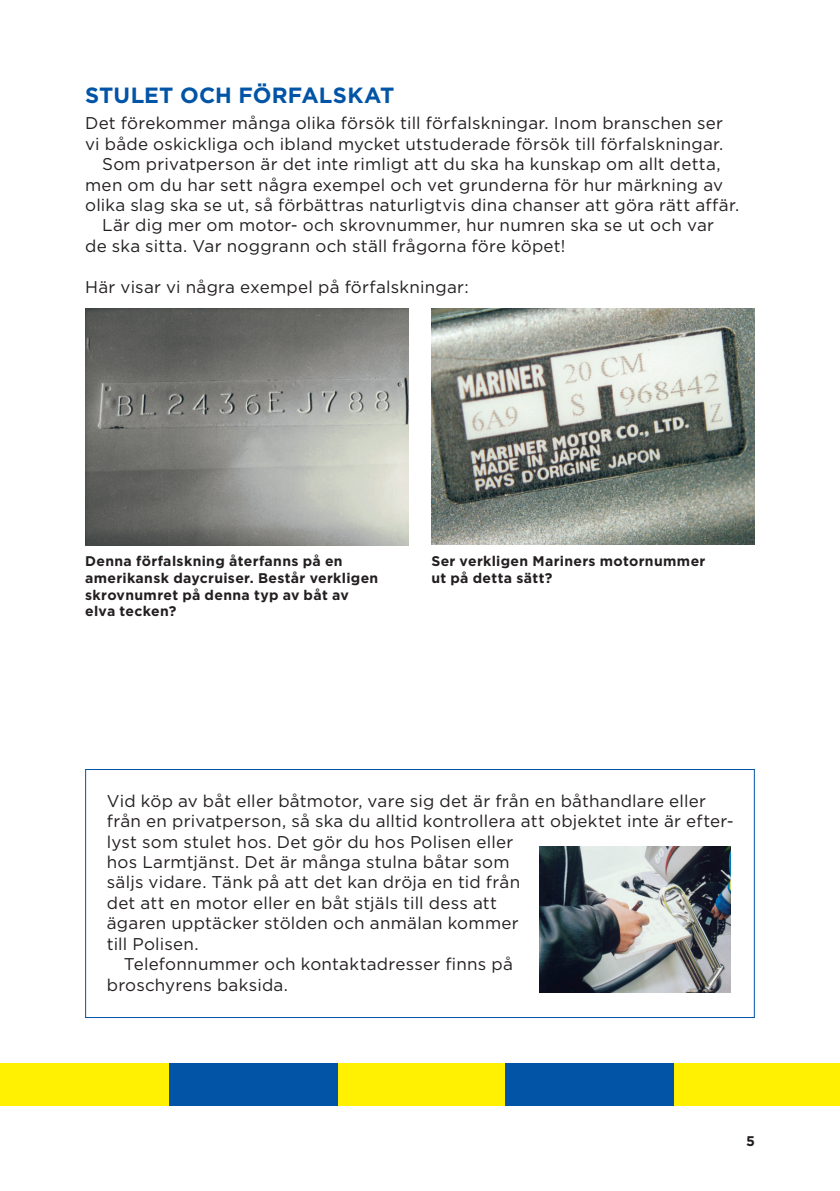
<style>
.page{position:relative;width:840px;height:1191px;background:#fff}
.page>*{position:absolute;margin:0;border:0;box-sizing:border-box;transform-origin:0 0}
.t1{font:700 22px "Gotham";letter-spacing:.005em;color:#0154a6}
.t2{font:17px/20.4px "Gotham";letter-spacing:.015em;color:#231f20}
.t3{font:700 14px/16.8px "Gotham";letter-spacing:.025em;color:#231f20}
</style>
<div class="page">
<div style="left:85px;top:769px;width:669px;height:249px;border:1px solid #0154a6"></div>
<img style="left:431px;top:308px;width:323px;height:237px">
<img style="left:85px;top:308px;width:323px;height:237px">
<img style="left:539px;top:846px;width:191px;height:146px">
<div style="left:337px;top:1063px;width:169px;height:42px;background:#fff101"></div>
<div style="left:673px;top:1063px;width:166px;height:42px;background:#fff101"></div>
<div style="left:505px;top:1063px;width:168px;height:43px;background:#0154a6"></div>
<div style="left:169px;top:1063px;width:168px;height:42px;background:#0154a6"></div>
<div style="left:0;top:1063px;width:169px;height:42px;background:#fff101"></div>
<p class="t1" style="left:85px;top:83px;width:310px">STULET OCH FÖRFALSKAT</p>
<p class="t2" style="left:85px;top:113px;width:639px">Det förekommer många olika försök till förfalskningar. Inom branschen ser vi både oskickliga och ibland mycket utstuderade försök till förfalskningar.</p>
<p class="t2" style="left:85px;top:154px;width:655px;text-indent:17px">Som privatperson är det inte rimligt att du ska ha kunskap om allt detta, men om du har sett några exempel och vet grunderna för hur märkning av olika slag ska se ut, så förbättras naturligtvis dina chanser att göra rätt affär.</p>
<p class="t2" style="left:85px;top:215px;width:630px;text-indent:17px">Lär dig mer om motor- och skrovnummer, hur numren ska se ut och var de ska sitta. Var noggrann och ställ frågorna före köpet!</p>
<p class="t2" style="left:85px;top:276px;width:385px">Här visar vi några exempel på förfalskningar:</p>
<p class="t3" style="left:85px;top:552px;width:294px">Denna förfalskning återfanns på en amerikansk daycruiser. Består verkligen skrovnumret på denna typ av båt av elva tecken?</p>
<p class="t3" style="left:431px;top:552px;width:275px">Ser verkligen Mariners motornummer ut på detta sätt?</p>
<p class="t2" style="left:107px;top:790px;width:628px">Vid köp av båt eller båtmotor, vare sig det är från en båthandlare eller från en privatperson, så ska du alltid kontrollera att objektet inte är efter&shy;lyst som stulet hos. Det gör du hos Polisen eller<br>hos Larmtjänst. Det är många stulna båtar som<br>säljs vidare. Tänk på att det kan dröja en tid från<br>det att en motor eller en båt stjäls till dess att<br>ägaren upptäcker stölden och anmälan kommer<br>till Polisen.</p>
<p class="t2" style="left:107px;top:953px;width:407px;text-indent:17px">Telefonnummer och kontaktadresser finns på broschyrens baksida.</p>
<p class="t3" style="left:745px;top:1132px;width:10px">5</p>
</div>
